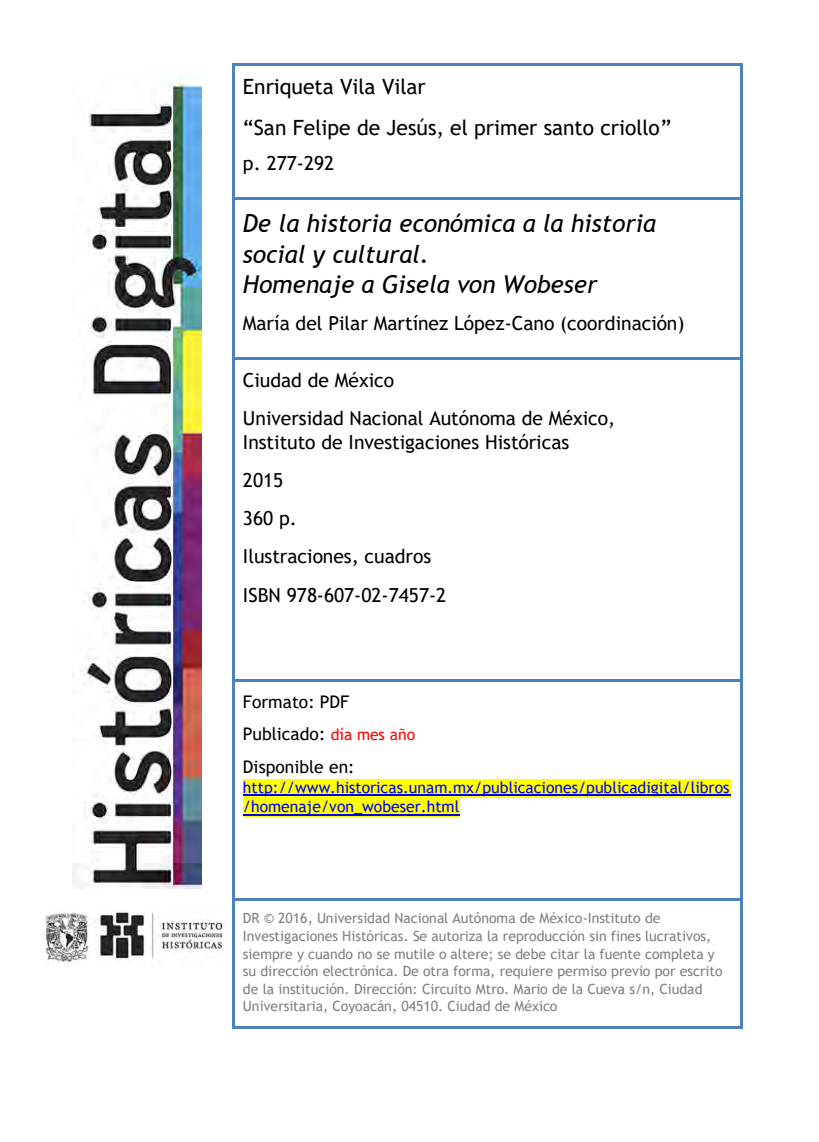
<style>
.page{position:relative;width:819px;height:1142px;background:#fff}
.page>*{position:absolute;margin:0;border:0;box-sizing:border-box;transform-origin:0 0}
.t1{font:italic 24.5px/30.8px "Trebuchet MS";color:#000}
.t2{font:21px "Trebuchet MS";color:#000}
.t3{font:19.25px/24.2px "Trebuchet MS";color:#000}
.t4{font:17.5px "Trebuchet MS";color:#000}
.t5{font:15.75px/19.8px "Trebuchet MS";color:#00f}
.t6{font:14px/17.5px "Trebuchet MS";color:#808080}
.s1{font-size:15.75px;color:#f00}
</style>
<div class="page">
<svg style="left:232px;top:63px;width:2px;height:13px"></svg>
<hr style="left:234px;top:63px;width:506px;height:3px;background:#4f81bd">
<svg style="left:740px;top:63px;width:3px;height:13px"></svg>
<hr style="left:232px;top:76px;width:2px;height:121px;background:#4f81bd">
<hr style="left:740px;top:76px;width:3px;height:121px;background:#4f81bd">
<svg style="left:232px;top:197px;width:2px;height:13px"></svg>
<hr style="left:234px;top:197px;width:506px;height:3px;background:#4f81bd">
<svg style="left:740px;top:197px;width:3px;height:13px"></svg>
<hr style="left:232px;top:210px;width:2px;height:147px;background:#4f81bd">
<hr style="left:740px;top:210px;width:3px;height:147px;background:#4f81bd">
<svg style="left:232px;top:357px;width:2px;height:12px"></svg>
<hr style="left:234px;top:357px;width:506px;height:2px;background:#4f81bd">
<svg style="left:740px;top:357px;width:3px;height:12px"></svg>
<hr style="left:232px;top:369px;width:2px;height:310px;background:#4f81bd">
<hr style="left:740px;top:369px;width:3px;height:310px;background:#4f81bd">
<div style="left:243px;top:778px;width:487px;height:19px;background:#ff0"></div>
<hr style="left:243px;top:794px;width:487px;height:1px;background:#00f">
<div style="left:243px;top:798px;width:216px;height:18px;background:#ff0"></div>
<hr style="left:243px;top:814px;width:216px;height:1px;background:#00f">
<svg style="left:232px;top:679px;width:2px;height:13px"></svg>
<hr style="left:234px;top:679px;width:506px;height:3px;background:#4f81bd">
<svg style="left:740px;top:679px;width:3px;height:13px"></svg>
<hr style="left:232px;top:692px;width:2px;height:206px;background:#4f81bd">
<hr style="left:740px;top:692px;width:3px;height:206px;background:#4f81bd">
<svg style="left:232px;top:898px;width:2px;height:12px"></svg>
<hr style="left:234px;top:898px;width:506px;height:2px;background:#4f81bd">
<svg style="left:740px;top:898px;width:3px;height:12px"></svg>
<hr style="left:232px;top:910px;width:2px;height:115px;background:#4f81bd">
<hr style="left:234px;top:1025px;width:506px;height:3px;background:#4f81bd">
<hr style="left:740px;top:910px;width:3px;height:115px;background:#4f81bd">
<img style="left:72px;top:76px;width:129px;height:812px">
<img style="left:45px;top:910px;width:181px;height:53px">
<p class="t2" style="left:243px;top:74px;width:184px">Enriqueta Vila Vilar</p>
<p class="t2" style="left:243px;top:115px;width:430px">“San Felipe de Jesús, el primer santo criollo”</p>
<p class="t3" style="left:243px;top:151px;width:93px">p. 277-292</p>
<p class="t1" style="left:243px;top:207px;width:414px">De la historia económica a la historia social y cultural.<br>Homenaje a Gisela von Wobeser</p>
<p class="t3" style="left:243px;top:310px;width:443px">María del Pilar Martínez López-Cano (coordinación)</p>
<p class="t3" style="left:243px;top:367px;width:153px">Ciudad de México</p>
<p class="t3" style="left:243px;top:405px;width:374px">Universidad Nacional Autónoma de México,<br>Instituto de Investigaciones Históricas</p>
<p class="t3" style="left:243px;top:468px;width:42px">2015</p>
<p class="t3" style="left:243px;top:506px;width:55px">360 p.</p>
<p class="t3" style="left:243px;top:544px;width:190px">Ilustraciones, cuadros</p>
<p class="t3" style="left:243px;top:582px;width:205px">ISBN 978-607-02-7457-2</p>
<p class="t4" style="left:243px;top:691px;width:108px">Formato: PDF</p>
<p class="t4" style="left:243px;top:723px;width:174px">Publicado: <span class="s1">día mes año</span></p>
<p class="t4" style="left:243px;top:755px;width:113px">Disponible en:</p>
<p class="t5" style="left:243px;top:776px;width:488px">http://www.historicas.unam.mx/publicaciones/publicadigital/libros /homenaje/von_wobeser.html</p>
<p class="t6" style="left:243px;top:909px;width:481px">DR © 2016, Universidad Nacional Autónoma de México-Instituto de Investigaciones Históricas. Se autoriza la reproducción sin fines lucrativos, siempre y cuando no se mutile o altere; se debe citar la fuente completa y su dirección electrónica. De otra forma, requiere permiso previo por escrito de la institución. Dirección: Circuito Mtro. Mario de la Cueva s/n, Ciudad Universitaria, Coyoacán, 04510. Ciudad de México</p>
</div>
